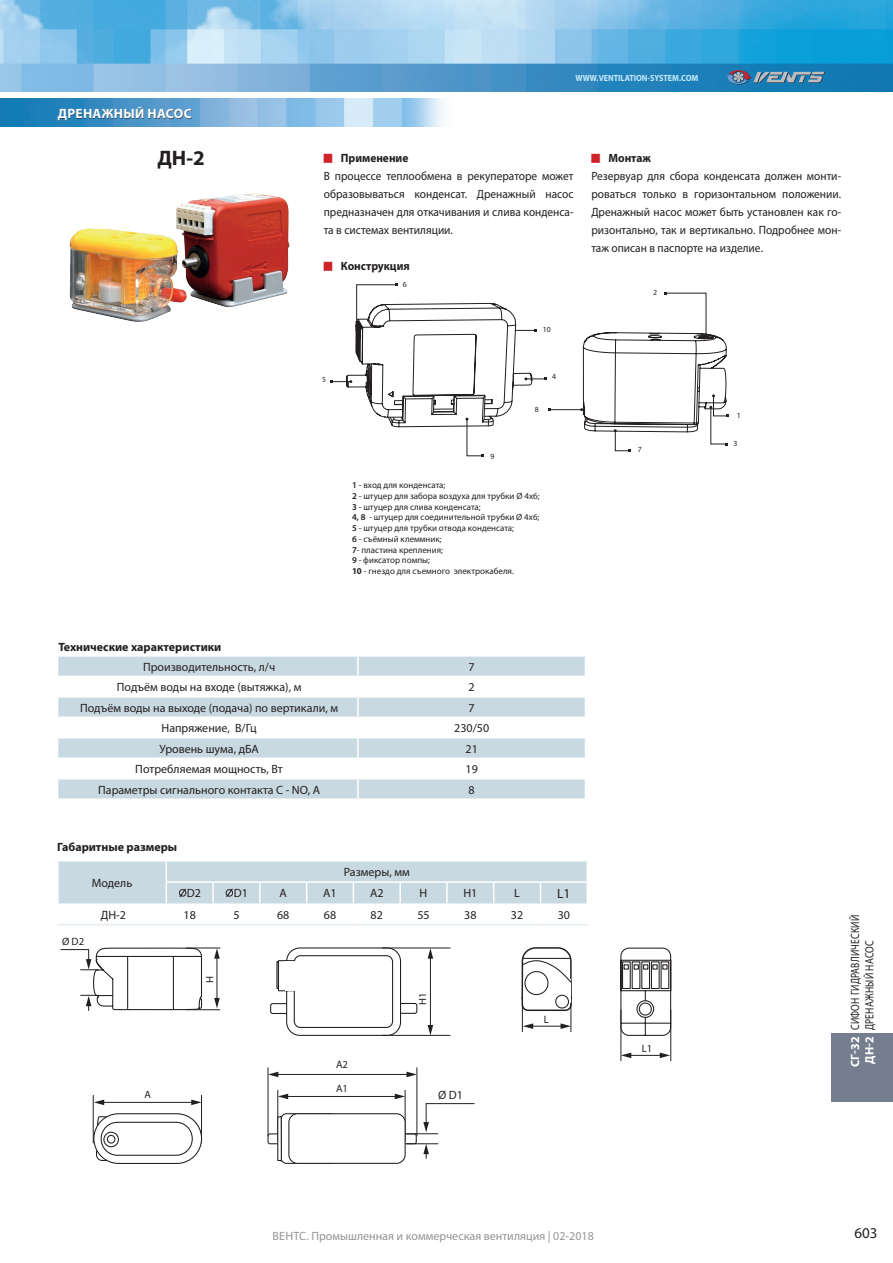
<style>
.page{position:relative;width:893px;height:1263px;background:#fff}
.page>*{position:absolute;margin:0;border:0;box-sizing:border-box;transform-origin:0 0}
.t1{font:700 21px "Myriad Pro";color:#231f20}
.t2{font:15px "Myriad Pro";color:#231f20}
.t3{font:700 13.5px "Myriad Pro";letter-spacing:.02em;color:#fff}
.t4{font:13.5px "Myriad Pro";color:#231f20}
.t5{font:12px/18px "Myriad Pro";color:#231f20;text-align:justify;scale:.95 1}
.t6{font:12px "Myriad Pro";color:#231f20}
.t7{font:12px "Myriad Pro";color:#939598}
.t8{font:700 12px "Myriad Pro";color:#231f20}
.t9{font:12px/14.4px "Myriad Pro";letter-spacing:.02em;color:#231f20;scale:.8 1}
.t10{font:700 12px "Myriad Pro";color:#231f20;scale:.95 1}
.t11{font:700 12px/14.4px "Myriad Pro";color:#fff}
.t12{font:10.65px "Myriad Pro";color:#231f20}
.t13{font:9px/10.8px "Myriad Pro";color:#231f20}
.t14{font:700 9px "Myriad Pro";color:#c6eafa;scale:.9 1}
.t15{font:7.8px "Myriad Pro";color:#231f20}
.s1{font-weight:600}
.s2{font-weight:700}
</style>
<div class="page">
<img style="left:0;top:0;width:893px;height:91px">
<svg style="left:726px;top:70px;width:99px;height:14px"></svg>
<div style="left:831px;top:1033px;width:62px;height:68px;background:#747e8e"></div>
<img style="left:0;top:99px;width:443px;height:27px">
<div style="left:59px;top:107px;width:133px;height:14px;background:#231f20;opacity:.7"></div>
<svg style="left:58px;top:656px;width:527px;height:142px"></svg>
<img style="left:69px;top:193px;width:221px;height:129px">
<svg style="left:614px;top:432px;width:16px;height:20px"></svg>
<svg style="left:710px;top:432px;width:18px;height:13px"></svg>
<svg style="left:330px;top:380px;width:16px;height:3px"></svg>
<svg style="left:346px;top:283px;width:383px;height:149px"></svg>
<svg style="left:388px;top:395px;width:106px;height:62px"></svg>
<hr style="left:621px;top:1010px;width:1px;height:51px;background:#231f20">
<hr style="left:670px;top:1010px;width:1px;height:51px;background:#231f20">
<hr style="left:629px;top:1055px;width:33px;height:1px;background:#231f20">
<svg style="left:621px;top:1052px;width:10px;height:6px"></svg>
<svg style="left:660px;top:1052px;width:10px;height:6px"></svg>
<svg style="left:620px;top:947px;width:52px;height:89px"></svg>
<svg style="left:637px;top:1001px;width:17px;height:16px"></svg>
<div style="left:636px;top:1000px;width:18px;height:18px;border:1px solid #231f20;border-radius:50%"></div>
<div style="left:639px;top:1003px;width:12px;height:12px;background:#fff;border-radius:50%"></div>
<div style="left:639px;top:1002px;width:13px;height:13px;border:1px solid #231f20;border-radius:50%"></div>
<svg style="left:57px;top:861px;width:531px;height:303px"></svg>
<hr style="left:127px;top:956px;width:1px;height:52px;background:#231f20">
<hr style="left:173px;top:956px;width:1px;height:53px;background:#231f20">
<p class="t3" style="left:58px;top:104px;width:135px">ДРЕНАЖНЫЙ НАСОС</p>
<p class="t14" style="left:575px;top:72px;width:138px">WWW.VENTILATION-SYSTEM.COM</p>
<h1 class="t1" style="left:157px;top:144px;width:49px">ДН-2</h1>
<p class="t10" style="left:341px;top:150px;width:73px">Применение</p>
<p class="t5" style="left:324px;top:167px;width:264px">В процессе теплообмена в рекуператоре может образовываться конденсат. Дренажный насос предназначен для откачивания и слива конденса&shy;та в системах вентиляции.</p>
<p class="t10" style="left:341px;top:258px;width:74px">Конструкция</p>
<p class="t15" style="left:322px;top:375px;width:5px">5</p>
<p class="t15" style="left:403px;top:280px;width:5px">6</p>
<p class="t15" style="left:490px;top:451px;width:5px">9</p>
<p class="t15" style="left:543px;top:324px;width:9px">10</p>
<p class="t15" style="left:535px;top:405px;width:5px">8</p>
<p class="t15" style="left:552px;top:372px;width:5px">4</p>
<p class="t13" style="left:352px;top:479px;width:189px"><span class="s1">1</span> - вход для конденсата;<br><span class="s1">2</span> - штуцер для забора воздуха для трубки Ø 4x6;<br><span class="s1">3</span> - штуцер для слива конденсата;<br><span class="s1">4, 8</span> - штуцер для соединительной трубки Ø 4x6;<br><span class="s1">5</span> - штуцер для трубки отвода конденсата;<br><span class="s1">6</span> - съёмный клеммник;<br><span class="s1">7</span>- пластина крепления;<br><span class="s1">9</span> - фиксатор помпы;<br><span class="s2">10</span> - гнездо для съемного электрокабеля.</p>
<p class="t10" style="left:608px;top:150px;width:46px">Монтаж</p>
<p class="t5" style="left:591px;top:167px;width:264px">Резервуар для сбора конденсата должен монти&shy;роваться только в горизонтальном положении.<br>Дренажный насос может быть установлен как го&shy;ризонтально, так и вертикально. Подробнее мон&shy;таж описан в паспорте на изделие.</p>
<p class="t15" style="left:653px;top:288px;width:5px">2</p>
<p class="t15" style="left:638px;top:445px;width:5px">7</p>
<p class="t15" style="left:737px;top:411px;width:5px">1</p>
<p class="t15" style="left:734px;top:439px;width:5px">3</p>
<p class="t8" style="left:58px;top:639px;width:165px">Технические характеристики</p>
<p class="t6" style="left:143px;top:659px;width:134px">Производительность, л/ч</p>
<p class="t6" style="left:469px;top:659px;width:8px">7</p>
<p class="t6" style="left:117px;top:680px;width:186px">Подъём воды на входе (вытяжка), м</p>
<p class="t6" style="left:469px;top:680px;width:8px">2</p>
<p class="t6" style="left:80px;top:700px;width:259px">Подъём воды на выходе (подача) по вертикали, м</p>
<p class="t6" style="left:469px;top:700px;width:8px">7</p>
<p class="t6" style="left:162px;top:721px;width:97px">Напряжение, В/Гц</p>
<p class="t6" style="left:454px;top:721px;width:36px">230/50</p>
<p class="t6" style="left:159px;top:741px;width:101px">Уровень шума, дБА</p>
<p class="t6" style="left:466px;top:741px;width:14px">21</p>
<p class="t6" style="left:135px;top:762px;width:149px">Потребляемая мощность, Вт</p>
<p class="t6" style="left:466px;top:762px;width:14px">19</p>
<p class="t6" style="left:98px;top:782px;width:223px">Параметры сигнального контакта C - NO, A</p>
<p class="t6" style="left:469px;top:782px;width:8px">8</p>
<p class="t8" style="left:57px;top:839px;width:122px">Габаритные размеры</p>
<p class="t6" style="left:92px;top:875px;width:42px">Модель</p>
<p class="t6" style="left:344px;top:864px;width:67px">Размеры, мм</p>
<p class="t6" style="left:187px;top:886px;width:16px">D2</p>
<p class="t6" style="left:234px;top:886px;width:16px">D1</p>
<p class="t6" style="left:280px;top:886px;width:9px">A</p>
<p class="t6" style="left:323px;top:886px;width:15px">A1</p>
<p class="t6" style="left:370px;top:886px;width:15px">A2</p>
<p class="t6" style="left:420px;top:886px;width:9px">H</p>
<p class="t6" style="left:463px;top:886px;width:15px">H1</p>
<p class="t6" style="left:514px;top:886px;width:7px">L</p>
<p class="t4" style="left:557px;top:885px;width:15px">L1</p>
<p class="t12" style="left:62px;top:935px;width:24px">Ø D2</p>
<p class="t6" style="left:101px;top:907px;width:27px">ДН-2</p>
<p class="t6" style="left:184px;top:907px;width:14px">18</p>
<p class="t6" style="left:233px;top:907px;width:8px">5</p>
<p class="t6" style="left:277px;top:907px;width:14px">68</p>
<p class="t6" style="left:324px;top:907px;width:14px">68</p>
<p class="t6" style="left:371px;top:907px;width:14px">82</p>
<p class="t6" style="left:417px;top:907px;width:14px">55</p>
<p class="t6" style="left:464px;top:907px;width:14px">38</p>
<p class="t6" style="left:511px;top:907px;width:14px">32</p>
<p class="t6" style="left:558px;top:907px;width:14px">30</p>
<p class="t12" style="left:144px;top:1088px;width:8px">A</p>
<p class="t12" style="left:216px;top:976px;width:8px;rotate:90deg">H</p>
<p class="t12" style="left:336px;top:1057px;width:13px">A2</p>
<p class="t12" style="left:336px;top:1081px;width:13px">A1</p>
<p class="t12" style="left:416px;top:1005px;width:14px;rotate:-90deg">H1</p>
<p class="t6" style="left:438px;top:1088px;width:26px">Ø D1</p>
<p class="t12" style="left:544px;top:1013px;width:7px">L</p>
<p class="t12" style="left:642px;top:1042px;width:12px">L1</p>
<p class="t9" style="left:848px;top:1030px;width:145px;rotate:-90deg">СИФОН ГИДРАВЛИЧЕСКИЙ<br>ДРЕНАЖНЫЙ НАСОС</p>
<p class="t11" style="left:848px;top:1067px;width:32px;rotate:-90deg">СГ-32<br>ДН-2</p>
<p class="t7" style="left:273px;top:1229px;width:323px">ВЕНТС. Промышленная и коммерческая вентиляция | 02-2018</p>
<p class="t2" style="left:854px;top:1224px;width:25px">603</p>
</div>
